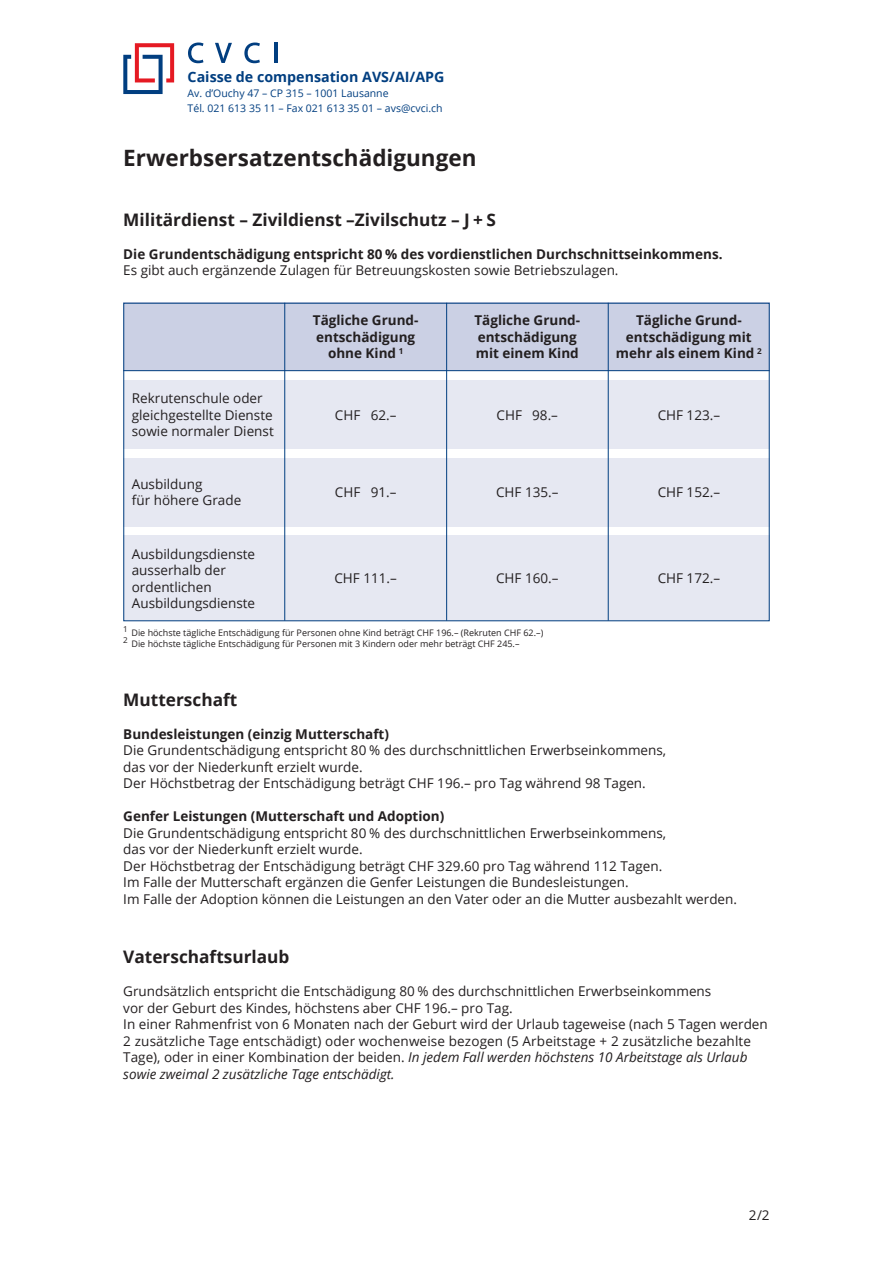
<style>
.page{position:relative;width:893px;height:1263px;background:#fff}
.page>*{position:absolute;margin:0;border:0;box-sizing:border-box;transform-origin:0 0}
.t1{font:700 22.5px "Open Sans";color:#231f20}
.t2{font:700 17.25px "Open Sans";color:#231f20}
.t3{font:700 14.25px "Open Sans";color:#013e80}
.t4{font:13.5px/16.5px "Open Sans";color:#231f20}
.t5{font:700 13.5px "Open Sans";color:#231f20}
.t6{font:10.5px/15px "Open Sans";color:#013e80}
.t7{font:9px "Open Sans";color:#231f20}
.t8{font:8.1px "Open Sans";color:#231f20}
.s1{font-style:italic}
</style>
<div class="page">
<svg style="left:188px;top:43px;width:16px;height:20px"></svg>
<svg style="left:215px;top:43px;width:17px;height:20px"></svg>
<svg style="left:244px;top:43px;width:16px;height:20px"></svg>
<hr style="left:275px;top:43px;width:3px;height:20px;background:#013e80">
<svg style="left:123px;top:43px;width:51px;height:51px"></svg>
<div style="left:123px;top:303px;width:647px;height:68px;background:#cbd0e4"></div>
<div style="left:123px;top:380px;width:647px;height:68px;background:#e6e8f2"></div>
<div style="left:123px;top:458px;width:647px;height:68px;background:#e6e8f2"></div>
<div style="left:123px;top:536px;width:647px;height:85px;background:#e6e8f2"></div>
<hr style="left:123px;top:370px;width:647px;height:1px;background:#013e80">
<hr style="left:284px;top:303px;width:1px;height:318px;background:#013e80">
<hr style="left:446px;top:303px;width:1px;height:318px;background:#013e80">
<hr style="left:608px;top:303px;width:1px;height:318px;background:#013e80">
<p class="t3" style="left:188px;top:67px;width:258px">Caisse de compensation AVS/AI/APG</p>
<p class="t6" style="left:188px;top:86px;width:256px">Av. d’Ouchy 47 – CP 315 – 1001 Lausanne<br>Tél. 021 613 35 11 – Fax 021 613 35 01 – avs@cvci.ch</p>
<h1 class="t1" style="left:123px;top:142px;width:355px">Erwerbsersatzentschädigungen</h1>
<p class="t2" style="left:123px;top:207px;width:374px">Militärdienst – Zivildienst –Zivilschutz – J + S</p>
<p class="t5" style="left:123px;top:244px;width:601px">Die Grundentschädigung entspricht 80 % des vordienstlichen Durchschnittseinkommens.</p>
<p class="t4" style="left:123px;top:262px;width:497px">Es gibt auch ergänzende Zulagen für Betreuungskosten sowie Betriebszulagen.</p>
<p class="t4" style="left:132px;top:390px;width:142px">Rekrutenschule oder gleichgestellte Dienste</p>
<p class="t4" style="left:132px;top:423px;width:143px">sowie normaler Dienst</p>
<p class="t4" style="left:132px;top:475px;width:72px">Ausbildung</p>
<p class="t4" style="left:132px;top:492px;width:111px">für höhere Grade</p>
<p class="t4" style="left:132px;top:545px;width:125px">Ausbildungsdienste ausserhalb der</p>
<p class="t4" style="left:132px;top:578px;width:125px">ordentlichen<br>Ausbildungsdienste</p>
<p class="t5" style="left:313px;top:311px;width:107px">Tägliche Grund-</p>
<p class="t5" style="left:474px;top:311px;width:107px">Tägliche Grund-</p>
<p class="t5" style="left:636px;top:311px;width:107px">Tägliche Grund-</p>
<p class="t5" style="left:316px;top:327px;width:101px">entschädigung</p>
<p class="t5" style="left:478px;top:327px;width:101px">entschädigung</p>
<p class="t5" style="left:626px;top:327px;width:127px">entschädigung mit</p>
<p class="t5" style="left:328px;top:344px;width:77px">ohne Kind <sup>1</sup></p>
<p class="t5" style="left:476px;top:344px;width:104px">mit einem Kind</p>
<p class="t5" style="left:616px;top:344px;width:147px">mehr als einem Kind <sup>2</sup></p>
<p class="t4" style="left:335px;top:406px;width:63px">CHF 62.–</p>
<p class="t4" style="left:497px;top:406px;width:63px">CHF 98.–</p>
<p class="t4" style="left:658px;top:406px;width:64px">CHF 123.–</p>
<p class="t4" style="left:335px;top:484px;width:63px">CHF 91.–</p>
<p class="t4" style="left:496px;top:484px;width:64px">CHF 135.–</p>
<p class="t4" style="left:658px;top:484px;width:64px">CHF 152.–</p>
<p class="t4" style="left:334px;top:570px;width:64px">CHF 111.–</p>
<p class="t4" style="left:496px;top:570px;width:64px">CHF 160.–</p>
<p class="t4" style="left:658px;top:570px;width:64px">CHF 172.–</p>
<p class="t8" style="left:123px;top:623px;width:6px">1</p>
<p class="t7" style="left:131px;top:627px;width:413px">Die höchste tägliche Entschädigung für Personen ohne Kind beträgt CHF 196.– (Rekruten CHF 62.–)</p>
<p class="t8" style="left:123px;top:634px;width:6px">2</p>
<p class="t7" style="left:131px;top:637px;width:390px">Die höchste tägliche Entschädigung für Personen mit 3 Kindern oder mehr beträgt CHF 245.–</p>
<p class="t2" style="left:123px;top:687px;width:115px">Mutterschaft</p>
<p class="t5" style="left:123px;top:724px;width:267px">Bundesleistungen (einzig Mutterschaft)</p>
<p class="t4" style="left:123px;top:742px;width:544px">Die Grundentschädigung entspricht 80 % des durchschnittlichen Erwerbseinkommens, das vor der Niederkunft erzielt wurde.<br>Der Höchstbetrag der Entschädigung beträgt CHF 196.– pro Tag während 98 Tagen.</p>
<p class="t5" style="left:123px;top:807px;width:323px">Genfer Leistungen (Mutterschaft und Adoption)</p>
<p class="t4" style="left:123px;top:824px;width:615px">Die Grundentschädigung entspricht 80 % des durchschnittlichen Erwerbseinkommens,<br>das vor der Niederkunft erzielt wurde.<br>Der Höchstbetrag der Entschädigung beträgt CHF 329.60 pro Tag während 112 Tagen.<br>Im Falle der Mutterschaft ergänzen die Genfer Leistungen die Bundesleistungen.<br>Im Falle der Adoption können die Leistungen an den Vater oder an die Mutter ausbezahlt werden.</p>
<p class="t2" style="left:123px;top:944px;width:168px">Vaterschaftsurlaub</p>
<p class="t4" style="left:123px;top:982px;width:646px">Grundsätzlich entspricht die Entschädigung 80 % des durchschnittlichen Erwerbseinkommens<br>vor der Geburt des Kindes, höchstens aber CHF 196.– pro Tag.<br>In einer Rahmenfrist von 6 Monaten nach der Geburt wird der Urlaub tageweise (nach 5 Tagen werden 2 zusätzliche Tage entschädigt) oder wochenweise bezogen (5 Arbeitstage + 2 zusätzliche bezahlte Tage), oder in einer Kombination der beiden. <span class="s1">In jedem Fall werden höchstens 10 Arbeitstage als Urlaub sowie zweimal 2 zusätzliche Tage entschädigt.</span></p>
<p class="t4" style="left:749px;top:1207px;width:22px">2/2</p>
</div>
